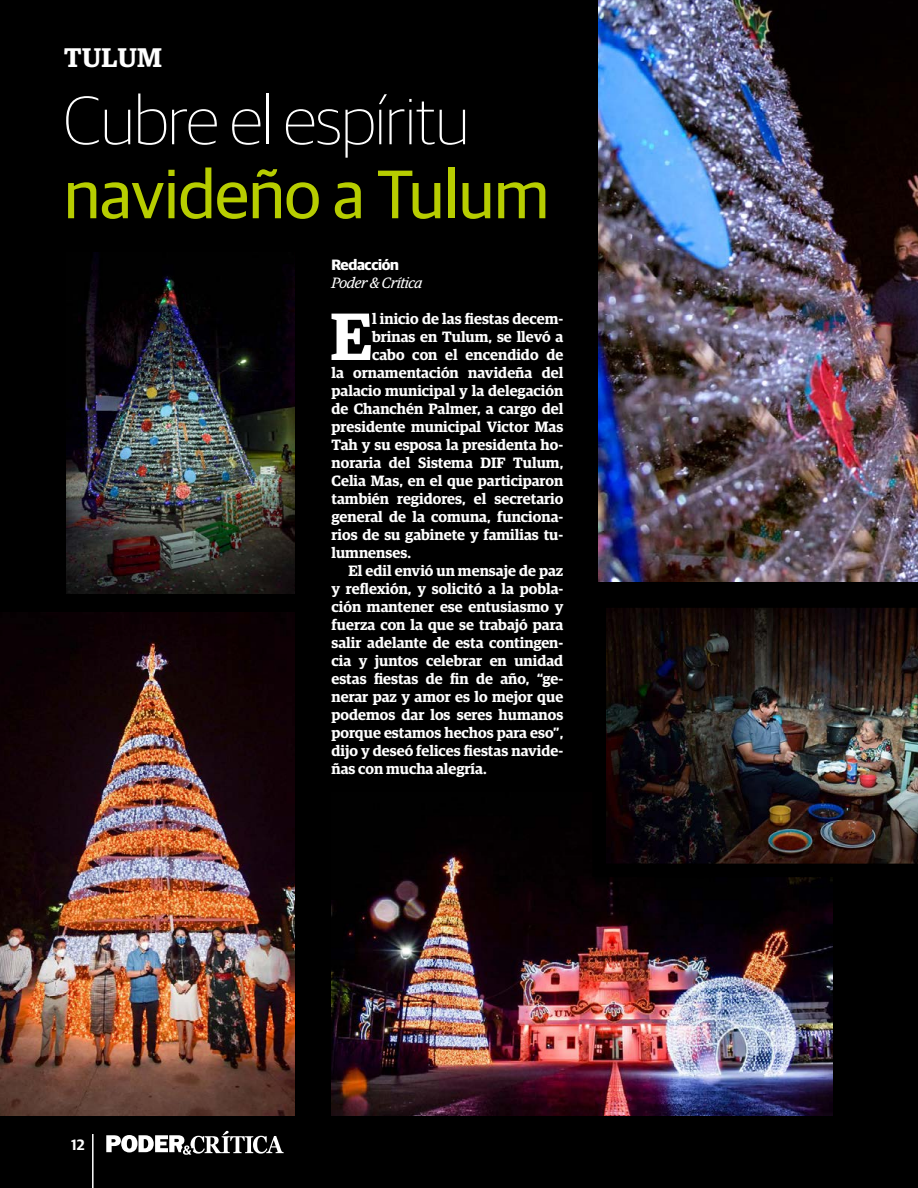
<style>
.page{position:relative;width:918px;height:1188px;background:#000}
.page>*{position:absolute;margin:0;border:0;box-sizing:border-box;transform-origin:0 0}
.t1{font:100 68.7px "Guardian Sans";letter-spacing:-.01em;color:#fff}
.t2{font:68.7px "Guardian Sans";letter-spacing:-.01em;color:#b7cd00}
.t3{font:600 66.9px "Guardian Egyp";color:#fff}
.t4{font:600 27px "Guardian Egyp";letter-spacing:.02em;color:#fff}
.t5{font:600 15px "Guardian Egyp";color:#fff}
.t6{font:italic 15px "Guardian Egyp";letter-spacing:-.02em;color:#fff}
.t7{font:700 15px "Guardian Sans";letter-spacing:-.02em;color:#fff}
.t8{font:600 15px "Guardian Sans";color:#fff}
</style>
<div class="page">
<svg style="left:106px;top:1131px;width:178px;height:24px"></svg>
<hr style="left:92px;top:1134px;width:2px;height:54px;background:#fff">
<img style="left:332px;top:847px;width:501px;height:269px">
<img style="left:0;top:612px;width:295px;height:504px">
<img style="left:67px;top:252px;width:228px;height:342px">
<img style="left:599px;top:0;width:319px;height:582px">
<img style="left:592px;top:608px;width:326px;height:269px">
<h3 class="t4" style="left:64px;top:38px;width:100px">TULUM</h3>
<h1 class="t1" style="left:64px;top:74px;width:407px">Cubre el espíritu</h1>
<h1 class="t2" style="left:64px;top:145px;width:487px">navideño a Tulum</h1>
<p class="t8" style="left:71px;top:1134px;width:15px">12</p>
<p class="t7" style="left:332px;top:254px;width:69px">Redacción</p>
<p class="t6" style="left:332px;top:273px;width:92px">Poder &amp; Crítica</p>
<h2 class="t3" style="left:330px;top:287px;width:43px">E</h2>
<p class="t5" style="left:372px;top:308px;width:193px">l inicio de las fiestas decem-</p>
<p class="t5" style="left:372px;top:326px;width:193px">brinas en Tulum, se llevó a</p>
<p class="t5" style="left:372px;top:344px;width:193px">cabo con el encendido de</p>
<p class="t5" style="left:332px;top:362px;width:233px">la ornamentación navideña del</p>
<p class="t5" style="left:332px;top:380px;width:233px">palacio municipal y la delegación</p>
<p class="t5" style="left:332px;top:398px;width:233px">de Chanchén Palmer, a cargo del</p>
<p class="t5" style="left:332px;top:416px;width:233px">presidente municipal Victor Mas</p>
<p class="t5" style="left:332px;top:434px;width:233px">Tah y su esposa la presidenta ho-</p>
<p class="t5" style="left:332px;top:452px;width:233px">noraria del Sistema DIF Tulum,</p>
<p class="t5" style="left:332px;top:470px;width:233px">Celia Mas, en el que participaron</p>
<p class="t5" style="left:332px;top:488px;width:233px">también regidores, el secretario</p>
<p class="t5" style="left:332px;top:506px;width:233px">general de la comuna, funciona-</p>
<p class="t5" style="left:332px;top:524px;width:233px">rios de su gabinete y familias tu-</p>
<p class="t5" style="left:332px;top:542px;width:81px">lumnenses.</p>
<p class="t5" style="left:349px;top:560px;width:216px">El edil envió un mensaje de paz</p>
<p class="t5" style="left:332px;top:578px;width:233px">y reflexión, y solicitó a la pobla-</p>
<p class="t5" style="left:332px;top:596px;width:233px">ción mantener ese entusiasmo y</p>
<p class="t5" style="left:332px;top:614px;width:233px">fuerza con la que se trabajó para</p>
<p class="t5" style="left:332px;top:632px;width:233px">salir adelante de esta contingen-</p>
<p class="t5" style="left:332px;top:650px;width:233px">cia y juntos celebrar en unidad</p>
<p class="t5" style="left:332px;top:668px;width:233px">estas fiestas de fin de año, “ge-</p>
<p class="t5" style="left:332px;top:686px;width:233px">nerar paz y amor es lo mejor que</p>
<p class="t5" style="left:332px;top:704px;width:233px">podemos dar los seres humanos</p>
<p class="t5" style="left:332px;top:722px;width:233px">porque estamos hechos para eso”,</p>
<p class="t5" style="left:332px;top:740px;width:233px">dijo y deseó felices fiestas navide-</p>
<p class="t5" style="left:332px;top:758px;width:157px">ñas con mucha alegría.</p>
</div>
